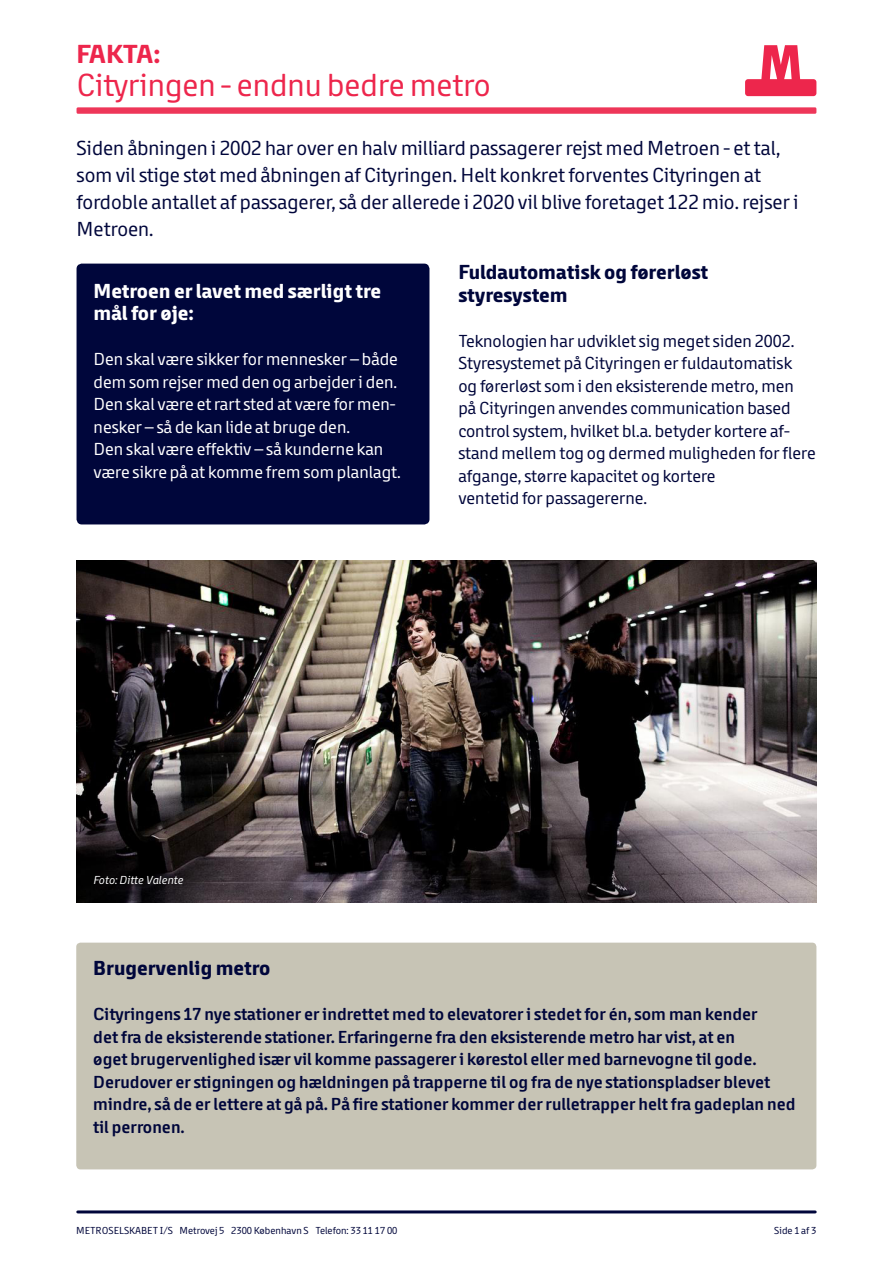
<style>
.page{position:relative;width:893px;height:1263px;background:#fff}
.page>*{position:absolute;margin:0;border:0;box-sizing:border-box;transform-origin:0 0}
.t1{font:33px "Metro";color:#ed264c}
.t2{font:700 27px "Metro";letter-spacing:-.045em;color:#ed264c}
.Manchet{font:21px/27px "Metro";color:#00063b}
.t3{font:700 21px "Metro";color:#00063b}
.t4{font:700 21px/22.5px "Metro";color:#fff}
.t5{font:600 18px/22.5px "Metro";color:#00063b}
.t6{font:18px/22.5px "Metro";color:#00063b}
.t7{font:18px/22.5px "Metro";color:#fff}
.t8{font:italic 12px "Metro";color:#fff}
.Brød{font:10.5px "Metro";color:#00063b}
</style>
<div class="page">
<div style="left:77px;top:107px;width:739px;height:7px;background:#ee3659"></div>
<hr style="left:78px;top:1210px;width:737px;height:3px;background:#00063b">
<svg style="left:745px;top:45px;width:71px;height:51px"></svg>
<div style="left:76px;top:943px;width:740px;height:226px;background:#c7c4b5;border-radius:4px"></div>
<img style="left:77px;top:561px;width:740px;height:341px">
<div style="left:77px;top:264px;width:352px;height:260px;background:#00063b;border-radius:5px"></div>
<p class="t2" style="left:77px;top:37px;width:85px">FAKTA:</p>
<p class="t1" style="left:77px;top:66px;width:416px">Cityringen - endnu bedre metro</p>
<p class="Manchet" style="left:77px;top:135px;width:723px">Siden åbningen i 2002 har over en halv milliard passagerer rejst med Metroen - et tal, som vil stige støt med åbningen af Cityringen. Helt konkret forventes Cityringen at fordoble antallet af passagerer, så der allerede i 2020 vil blive foretaget 122 mio. rejser i Metroen.</p>
<p class="t4" style="left:94px;top:280px;width:289px">Metroen er lavet med særligt tre mål for øje:</p>
<p class="t7" style="left:94px;top:348px;width:306px">Den skal være sikker for mennesker – både dem som rejser med den og arbejder i den.</p>
<p class="t7" style="left:94px;top:393px;width:304px">Den skal være et rart sted at være for men&shy;nesker – så de kan lide at bruge den.</p>
<p class="t7" style="left:94px;top:438px;width:309px">Den skal være effektiv – så kunderne kan være sikre på at komme frem som planlagt.</p>
<p class="t3" style="left:458px;top:259px;width:251px">Fuldautomatisk og førerløst</p>
<p class="t3" style="left:458px;top:282px;width:111px">styresystem</p>
<p class="t6" style="left:458px;top:330px;width:359px">Teknologien har udviklet sig meget siden 2002.<br>Styresystemet på Cityringen er fuldautomatisk<br>og førerløst som i den eksisterende metro, men på Cityringen anvendes communication based control system, hvilket bl.a. betyder kortere af&shy;stand mellem tog og dermed muligheden for flere afgange, større kapacitet og kortere</p>
<p class="t6" style="left:458px;top:487px;width:190px">ventetid for passagererne.</p>
<p class="t8" style="left:94px;top:872px;width:92px">Foto: Ditte Valente</p>
<p class="t3" style="left:93px;top:955px;width:179px">Brugervenlig metro</p>
<p class="t5" style="left:93px;top:1003px;width:704px">Cityringens 17 nye stationer er indrettet med to elevatorer i stedet for én, som man kender<br>det fra de eksisterende stationer. Erfaringerne fra den eksisterende metro har vist, at en<br>øget brugervenlighed især vil komme passagerer i kørestol eller med barnevogne til gode.<br>Derudover er stigningen og hældningen på trapperne til og fra de nye stationspladser blevet mindre, så de er lettere at gå på. På fire stationer kommer der rulletrapper helt fra gadeplan ned til perronen.</p>
<p class="Brød" style="left:76px;top:1224px;width:323px">METROSELSKABET I/S Metrovej 5 2300 København S Telefon: 33 11 17 00</p>
<p class="Brød" style="left:774px;top:1224px;width:44px">Side 1 af 3</p>
</div>
